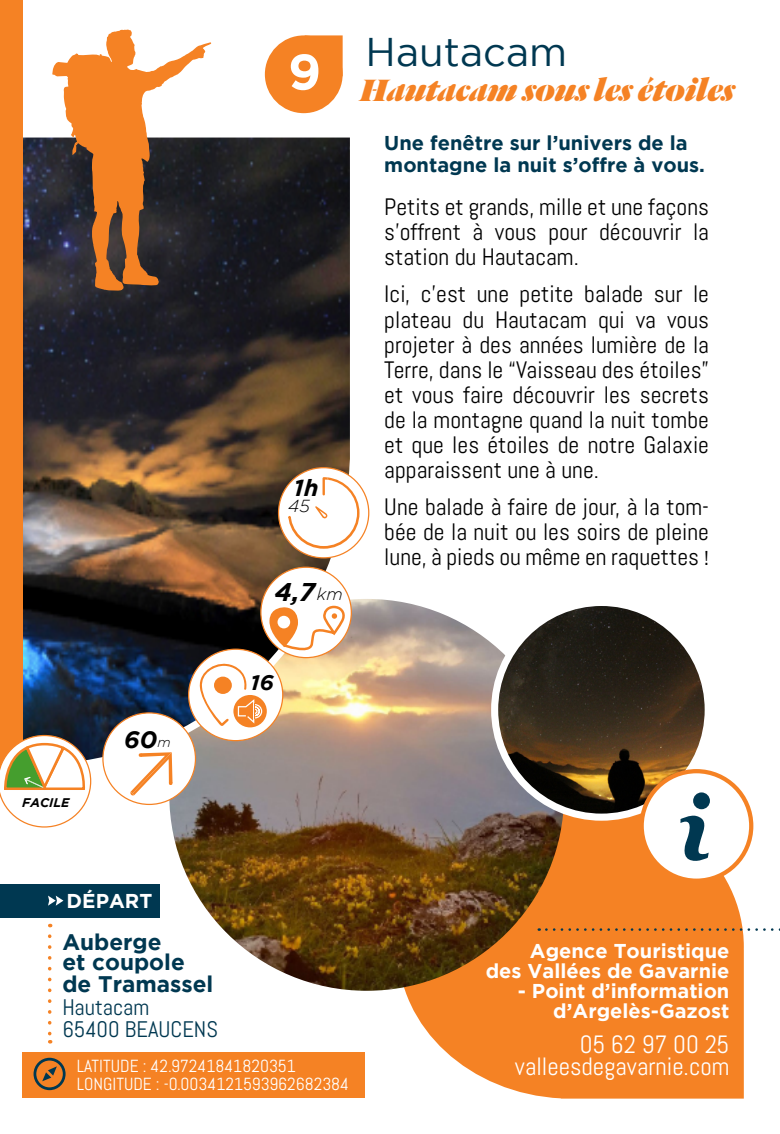
<style>
.page{position:relative;width:780px;height:1134px;background:#fff}
.page>*{position:absolute;margin:0;border:0;box-sizing:border-box;transform-origin:0 0}
.t1{font:700 50px "Gotham";color:#fff}
.t2{font:40px "Gotham";color:#003851}
.t3{font:italic 900 33.75px "Dala Floda";color:#f58224}
.t4{font:italic 700 25.5px "Gotham";color:#000}
.t5{font:25px/22.5px "Abel";color:#fff;text-align:right}
.t6{font:23.75px/25px "Abel";color:#000;text-align:justify}
.t7{font:italic 700 23.5px "Gotham";color:#000}
.t8{font:italic 700 23.25px "Gotham";color:#000}
.t9{font:700 22.5px/20px "Gotham";color:#003851}
.t10{font:22.5px/22.5px "Abel";color:#003851}
.t11{font:italic 700 21px "Gotham";color:#000}
.t12{font:700 20px/20px "Gotham";color:#fff;text-align:right}
.t13{font:700 20px/22.5px "Gotham";color:#003851}
.t14{font:17.5px/17.5px "Abel";color:#fff}
.t15{font:italic 300 17.5px "Gotham";color:#000}
.t16{font:italic 700 12.5px "Gotham";color:#000}
.s1{font-weight:300;font-size:13.75px}
.s2{font-weight:300;font-size:17px}
.s3{font-family:"Gotham";font-size:20px}
</style>
<div class="page">
<svg style="left:405px;top:795px;width:338px;height:303px;background:#f58c36"></svg>
<img style="left:169px;top:599px;width:395px;height:392px">
<img style="left:494px;top:602px;width:212px;height:214px">
<div style="left:491px;top:599px;width:220px;height:222px;border:7px solid #fff;border-radius:50%"></div>
<img style="left:22px;top:129px;width:334px;height:642px">
<div style="left:0;top:0;width:22px;height:780px;background:#f58224"></div>
<svg style="left:278px;top:468px;width:91px;height:90px"></svg>
<div style="left:284px;top:493px;width:12px;height:24px;background:#fff"></div>
<svg style="left:288px;top:477px;width:71px;height:72px"></svg>
<div style="left:189px;top:649px;width:94px;height:92px;background:#fff;border-radius:50%"></div>
<div style="left:233px;top:695px;width:34px;height:32px;background:#f58224;border-radius:50%"></div>
<svg style="left:198px;top:659px;width:65px;height:68px"></svg>
<div style="left:261px;top:567px;width:90px;height:91px;background:#fff;border-radius:50%"></div>
<svg style="left:269px;top:605px;width:76px;height:50px"></svg>
<div style="left:103px;top:713px;width:92px;height:91px;background:#fff;border-radius:50%"></div>
<svg style="left:130px;top:752px;width:43px;height:44px"></svg>
<svg style="left:0;top:735px;width:91px;height:92px"></svg>
<svg style="left:546px;top:928px;width:234px;height:3px"></svg>
<svg style="left:48px;top:936px;width:3px;height:107px"></svg>
<div style="left:0;top:884px;width:159px;height:33px;background:#003851"></div>
<svg style="left:48px;top:896px;width:15px;height:10px"></svg>
<div style="left:22px;top:1052px;width:342px;height:45px;background:#f58224"></div>
<svg style="left:34px;top:1058px;width:32px;height:32px"></svg>
<div style="left:641px;top:771px;width:110px;height:110px;background:#fff;border-radius:50%"></div>
<div style="left:639px;top:769px;width:114px;height:114px;border:4px solid #f58224;border-radius:50%"></div>
<svg style="left:680px;top:815px;width:28px;height:46px"></svg>
<div style="left:693px;top:792px;width:17px;height:17px;background:#003851;border-radius:50%"></div>
<div style="left:265px;top:35px;width:77px;height:78px;background:#f58224;border-radius:50%"></div>
<svg style="left:304px;top:35px;width:38px;height:33px"></svg>
<svg style="left:52px;top:30px;width:159px;height:261px"></svg>
<p class="t16" style="left:22px;top:795px;width:49px">FACILE</p>
<p class="t7" style="left:124px;top:726px;width:48px">60<span class="s1">m</span></p>
<h1 class="t1" style="left:288px;top:43px;width:35px">9</h1>
<p class="t8" style="left:294px;top:475px;width:26px">1h</p>
<p class="t15" style="left:288px;top:496px;width:23px">45</p>
<p class="t4" style="left:275px;top:577px;width:69px">4,7<span class="s2">km</span></p>
<h2 class="t2" style="left:365px;top:29px;width:203px">Hautacam</h2>
<h3 class="t3" style="left:360px;top:67px;width:375px">Hautacam sous les étoiles</h3>
<p class="t13" style="left:384px;top:131px;width:322px">Une fenêtre sur l’univers de la montagne la nuit s’offre à vous.</p>
<p class="t6" style="left:384px;top:194px;width:326px">Petits et grands, mille et une façons s’offrent à vous pour découvrir la station du Hautacam.</p>
<p class="t6" style="left:384px;top:282px;width:326px">Ici, c’est une petite balade sur le plateau du Hautacam qui va vous projeter à des années lumière de la Terre, dans le “Vaisseau des étoiles” et vous faire découvrir les secrets de la montagne quand la nuit tombe et que les étoiles de notre Galaxie apparaissent une à une.</p>
<p class="t6" style="left:384px;top:494px;width:326px">Une balade à faire de jour, à la tom&shy;bée de la nuit ou les soirs de pleine lune, à pieds ou même en raquettes <span class="s3">!</span></p>
<p class="t11" style="left:250px;top:671px;width:25px">16</p>
<p class="t12" style="left:67px;top:890px;width:87px">DÉPART</p>
<p class="t9" style="left:62px;top:931px;width:124px">Auberge et coupole</p>
<p class="t9" style="left:62px;top:973px;width:152px">de Tramassel</p>
<p class="t10" style="left:62px;top:996px;width:157px">Hautacam<br>65400 BEAUCENS</p>
<p class="t14" style="left:77px;top:1057px;width:274px">LATITUDE : 42.97241841820351<br>LONGITUDE : -0.0034121593962682384</p>
<p class="t12" style="left:485px;top:940px;width:245px">Agence Touristique<br>des Vallées de Gavarnie</p>
<p class="t12" style="left:517px;top:980px;width:213px">- Point d’information d’Argelès-Gazost</p>
<p class="t5" style="left:515px;top:1033px;width:216px">05 62 97 00 25 valleesdegavarnie.com</p>
</div>
